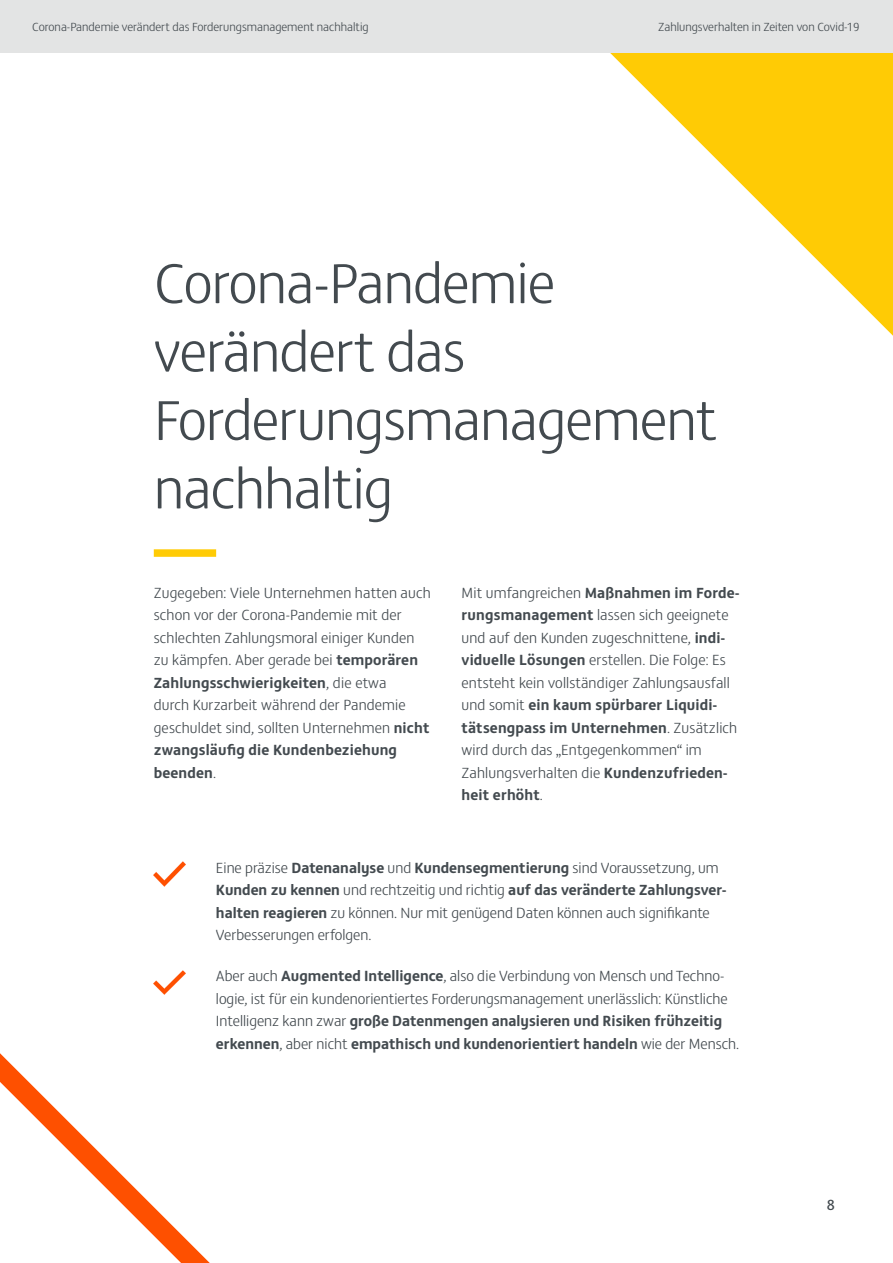
<style>
.page{position:relative;width:893px;height:1263px;background:#fff}
.page>*{position:absolute;margin:0;border:0;box-sizing:border-box;transform-origin:0 0}
.t1{font:300 57px/68.4px "FS Matthew";letter-spacing:-.01em;color:#434a4f}
.t2{font:300 15px/22.5px "FS Matthew";letter-spacing:.01em;color:#434a4f}
.t3{font:15px "FS Matthew";color:#434a4f}
.t4{font:300 12px "FS Matthew";color:#434a4f}
.s1{font-weight:700}
</style>
<div class="page">
<svg style="left:557px;top:52px;width:336px;height:284px"></svg>
<div style="left:154px;top:549px;width:62px;height:8px;background:#ffcb05"></div>
<div style="left:0;top:0;width:893px;height:52px;background:#e3e4e4"></div>
<svg style="left:0;top:861px;width:210px;height:402px"></svg>
<p class="t4" style="left:32px;top:18px;width:338px">Corona-Pandemie verändert das Forderungsmanagement nachhaltig</p>
<p class="t4" style="left:658px;top:18px;width:203px">Zahlungsverhalten in Zeiten von Covid-19</p>
<h1 class="t1" style="left:154px;top:245px;width:565px">Corona-Pandemie verändert das<br>Forderungsmanagement nachhaltig</h1>
<p class="t2" style="left:154px;top:580px;width:278px">Zugegeben: Viele Unternehmen hatten auch schon vor der Corona-Pandemie mit der schlechten Zahlungsmoral einiger Kunden zu kämpfen. Aber gerade bei <span class="s1">temporären Zahlungsschwierigkeiten</span>, die etwa<br>durch Kurzarbeit während der Pandemie geschuldet sind, sollten Unternehmen <span class="s1">nicht zwangsläufig die Kundenbeziehung beenden</span>.</p>
<p class="t2" style="left:462px;top:580px;width:279px">Mit umfangreichen <span class="s1">Maßnahmen im Forde&shy;rungsmanagement</span> lassen sich geeignete und auf den Kunden zugeschnittene, <span class="s1">indi&shy;viduelle Lösungen</span> erstellen. Die Folge: Es entsteht kein vollständiger Zahlungsausfall und somit <span class="s1">ein kaum spürbarer Liquidi&shy;tätsengpass im Unternehmen</span>. Zusätzlich wird durch das „Entgegenkommen“ im Zahlungsverhalten die <span class="s1">Kundenzufrieden&shy;heit erhöht</span>.</p>
<p class="t2" style="left:216px;top:855px;width:512px">Eine präzise <span class="s1">Datenanalyse</span> und <span class="s1">Kundensegmentierung</span> sind Voraussetzung, um <span class="s1">Kunden zu kennen</span> und rechtzeitig und richtig <span class="s1">auf das veränderte Zahlungsver&shy;halten reagieren</span> zu können. Nur mit genügend Daten können auch signifikante Verbesserungen erfolgen.</p>
<p class="t2" style="left:216px;top:964px;width:525px">Aber auch <span class="s1">Augmented Intelligence</span>, also die Verbindung von Mensch und Techno&shy;logie, ist für ein kundenorientiertes Forderungsmanagement unerlässlich: Künstliche Intelligenz kann zwar <span class="s1">große Datenmengen analysieren und Risiken frühzeitig erkennen</span>, aber nicht <span class="s1">empathisch und kundenorientiert handeln</span> wie der Mensch.</p>
<p class="t3" style="left:827px;top:1193px;width:10px">8</p>
</div>
